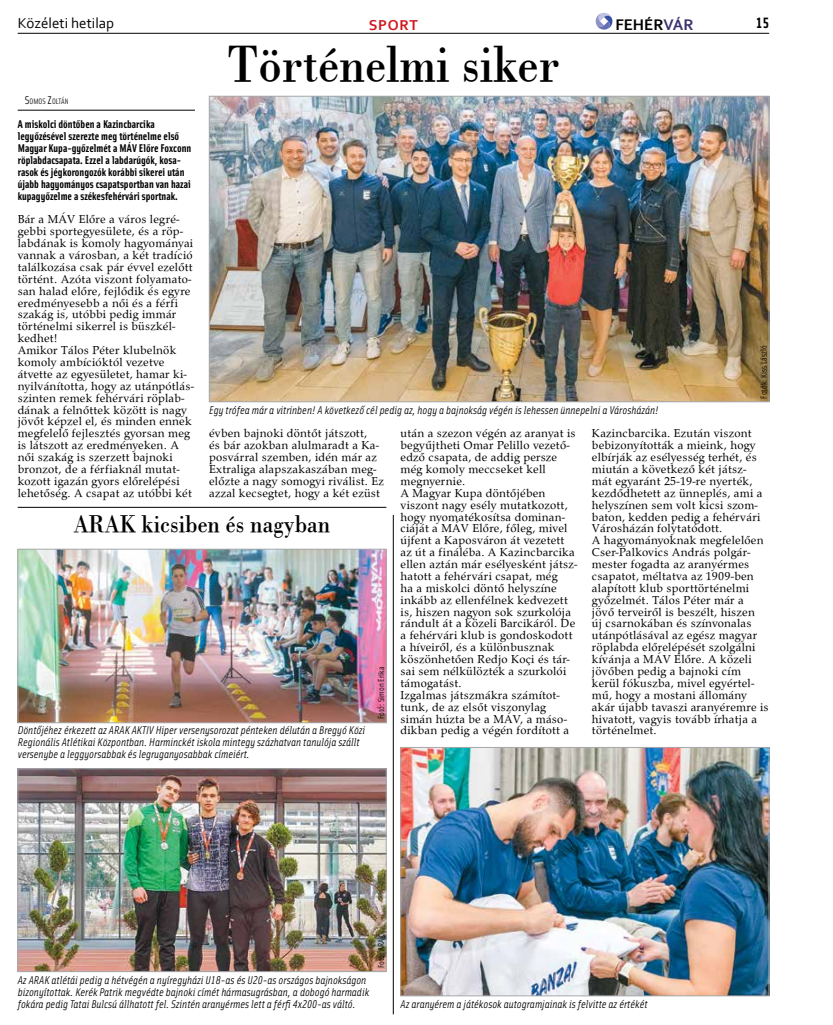
<style>
.page{position:relative;width:833px;height:1025px;background:#fff}
.page>*{position:absolute;margin:0;border:0;box-sizing:border-box;transform-origin:0 0}
.t1{font:52.5px "Bodoni PFL";color:#000;scale:.9 1}
.t2{font:25px "Bodoni PFL";color:#000;scale:.9 1}
.t3{font:700 16.12px "Corbel";color:#000}
.t4{font:15px "Corbel";color:#000}
.t5{font:700 15px "Corbel";letter-spacing:.04em;color:#ce171e}
.t6{font:700 15px "Solex";color:#000}
.t7{font:11.88px/11.9px "Palladius";letter-spacing:.02em;color:#000}
.t8{font:italic 11.25px/11.9px "Solex";color:#000}
.t9{font:700 11.25px/11.9px "Solex";color:#000}
.t10{font:8.75px "Solex";color:#000}
.t11{font:7.88px "Solex";color:#000}
.s1{color:#3c316c}
.s2{font-size:11.25px}
</style>
<div class="page">
<hr style="left:18px;top:33px;width:751px;height:1px;background:#000">
<svg style="left:595px;top:13px;width:17px;height:17px"></svg>
<hr style="left:18px;top:110px;width:177px;height:1px;background:#000">
<img style="left:211px;top:98px;width:556px;height:302px">
<div style="left:209px;top:96px;width:560px;height:306px;border:1px solid #a7a9ac"></div>
<img style="left:402px;top:749px;width:365px;height:244px">
<div style="left:400px;top:747px;width:369px;height:248px;border:1px solid #a7a9ac"></div>
<img style="left:20px;top:770px;width:364px;height:199px">
<div style="left:18px;top:768px;width:368px;height:203px;border:1px solid #a7a9ac"></div>
<img style="left:20px;top:551px;width:364px;height:169px">
<div style="left:18px;top:549px;width:368px;height:173px;border:1px solid #a7a9ac"></div>
<hr style="left:18px;top:507px;width:368px;height:1px;background:#000">
<hr style="left:393px;top:514px;width:1px;height:499px;background:#000">
<p class="t4" style="left:18px;top:13px;width:98px">Közéleti hetilap</p>
<p class="t5" style="left:369px;top:15px;width:50px">SPORT</p>
<h3 class="t3" style="left:615px;top:14px;width:80px">FEHÉR<span class="s1">VÁR</span></h3>
<p class="t6" style="left:756px;top:13px;width:14px">15</p>
<h1 class="t1" style="left:227px;top:27px;width:371px">Történelmi siker</h1>
<p class="t11" style="left:25px;top:97px;width:46px"><span class="s2">S</span>OMOS <span class="s2">Z</span>OLTÁN</p>
<p class="t9" style="left:18px;top:118px;width:175px">A miskolci döntőben a Kazincbarcika legyőzésével szerezte meg történelme első Magyar Kupa-győzelmét a MÁV Előre Foxconn röplabdacsapata. Ezzel a labdarúgók, kosa&shy;rasok és jégkorongozók korábbi sikerei után újabb hagyományos csapatsportban van hazai kupagyőzelme a székesfehérvári sportnak.</p>
<p class="t7" style="left:18px;top:213px;width:178px">Bár a MÁV Előre a város legré&shy;gebbi sportegyesülete, és a röp&shy;labdának is komoly hagyományai vannak a városban, a két tradíció találkozása csak pár évvel ezelőtt történt. Azóta viszont folyamato&shy;san halad előre, fejlődik és egyre eredményesebb a női és a férfi szakág is, utóbbi pedig immár történelmi sikerrel is büszkél&shy;kedhet!<br>Amikor Tálos Péter klubelnök komoly ambícióktól vezetve átvette az egyesületet, hamar ki&shy;nyilvánította, hogy az utánpótlás&shy;szinten remek fehérvári röplab&shy;dának a felnőttek között is nagy jövőt képzel el, és minden ennek megfelelő fejlesztés gyorsan meg is látszott az eredményeken. A női szakág is szerzett bajnoki bronzot, de a férfiaknál mutat&shy;kozott igazán gyors előrelépési lehetőség. A csapat az utóbbi két</p>
<p class="t10" style="left:758px;top:398px;width:54px;rotate:-90deg">Fotók: Kiss László</p>
<p class="t8" style="left:209px;top:403px;width:451px">Egy trófea már a vitrinben! A következő cél pedig az, hogy a bajnokság végén is lehessen ünnepelni a Városházán!</p>
<p class="t7" style="left:209px;top:427px;width:176px">évben bajnoki döntőt játszott,<br>és bár azokban alulmaradt a Ka&shy;posvárral szemben, idén már az<br>Extraliga alapszakaszában meg&shy;előzte a nagy somogyi riválist. Ez azzal kecsegtet, hogy a két ezüst</p>
<p class="t7" style="left:400px;top:427px;width:178px">után a szezon végén az aranyat is begyűjtheti Omar Pelillo vezető&shy;edző csapata, de addig persze még komoly meccseket kell megnyernie.<br>A Magyar Kupa döntőjében viszont nagy esély mutatkozott, hogy nyomatékosítsa dominan&shy;ciáját a MÁV Előre, főleg, mivel újfent a Kaposváron át vezetett az út a fináléba. A Kazincbarcika ellen aztán már esélyesként játsz&shy;hatott a fehérvári csapat, még<br>ha a miskolci döntő helyszíne inkább az ellenfélnek kedvezett is, hiszen nagyon sok szurkolója rándult át a közeli Barcikáról. De a fehérvári klub is gondoskodott a híveiről, és a különbusznak köszönhetően Redjo Koçi és tár&shy;sai sem nélkülözték a szurkolói támogatást.<br>Izgalmas játszmákra számítot&shy;tunk, de az elsőt viszonylag simán húzta be a MÁV, a máso&shy;dikban pedig a végén fordított a</p>
<p class="t7" style="left:592px;top:427px;width:178px">Kazincbarcika. Ezután viszont bebizonyították a mieink, hogy elbírják az esélyesség terhét, és miután a következő két játsz&shy;mát egyaránt 25-19-re nyerték, kezdődhetett az ünneplés, ami a helyszínen sem volt kicsi szom&shy;baton, kedden pedig a fehérvári<br>Városházán folytatódott.<br>A hagyományoknak megfelelően<br>Cser-Palkovics András polgár&shy;mester fogadta az aranyérmes csapatot, méltatva az 1909-ben alapított klub sporttörténelmi győzelmét. Tálos Péter már a jövő terveiről is beszélt, hiszen<br>új csarnokában és színvonalas utánpótlásával az egész magyar röplabda előrelépését szolgálni kívánja a MÁV Előre. A közeli jövőben pedig a bajnoki cím kerül fókuszba, mivel egyértel&shy;mű, hogy a mostani állomány akár újabb tavaszi aranyéremre is hivatott, vagyis tovább írhatja a történelmet.</p>
<h2 class="t2" style="left:74px;top:506px;width:287px">ARAK kicsiben és nagyban</h2>
<p class="t10" style="left:375px;top:719px;width:54px;rotate:-90deg">Fotó: Simon Erika</p>
<p class="t8" style="left:18px;top:724px;width:349px">Döntőjéhez érkezett az ARAK AKTIV Hiper versenysorozat pénteken délután a Bregyó Közi<br>Regionális Atlétikai Központban. Harminckét iskola mintegy százhatvan tanulója szállt versenybe a leggyorsabbak és legruganyosabbak címeiért.</p>
<p class="t8" style="left:18px;top:973px;width:353px">Az ARAK atlétái pedig a hétvégén a nyíregyházi U18-as és U20-as országos bajnokságon bizonyítottak. Kerék Patrik megvédte bajnoki címét hármasugrásban, a dobogó harmadik fokára pedig Tatai Bulcsú állhatott fel. Szintén aranyérmes lett a férfi 4x200-as váltó.</p>
<p class="t10" style="left:375px;top:967px;width:35px;rotate:-90deg">Fotó: ARAK</p>
<p class="t8" style="left:400px;top:997px;width:248px">Az aranyérem a játékosok autogramjainak is felvitte az értékét</p>
</div>
